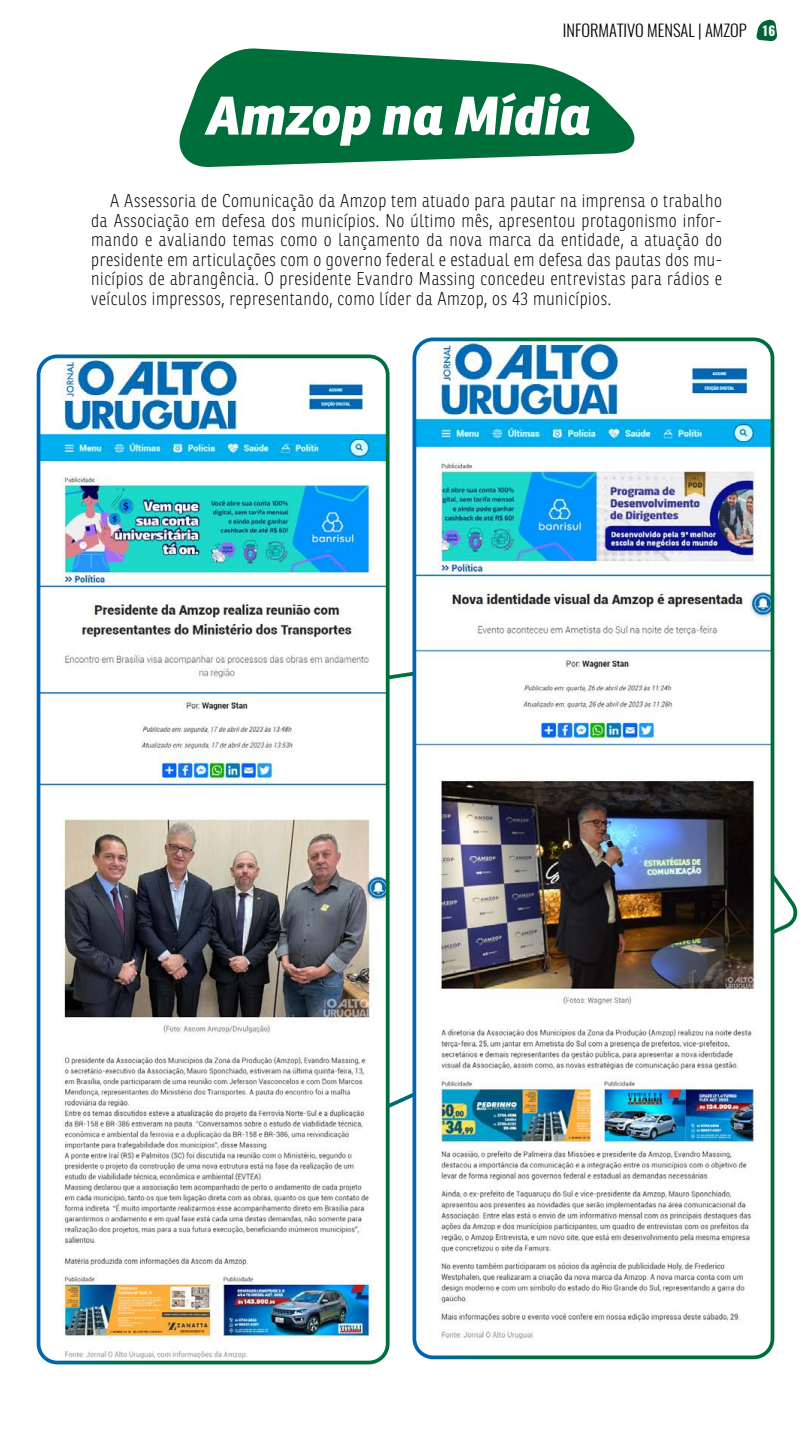
<style>
.page{position:relative;width:810px;height:1440px;background:#fff}
.page>*{position:absolute;margin:0;border:0;box-sizing:border-box;transform-origin:0 0}
.t1{font:italic 800 52.88px "Ronnia";color:#fff}
.t2{font:100 18px/19.5px "Ronnia Cond";letter-spacing:.03em;color:#000;text-align:justify}
.t3{font:300 16.5px "Oswald";color:#000}
.s1{font-weight:700;font-size:12.9px;color:#fff}
</style>
<div class="page">
<svg style="left:756px;top:19px;width:22px;height:22px"></svg>
<img style="left:40px;top:359px;width:345px;height:1004px">
<div style="left:37px;top:354px;width:353px;height:1010px;border:4px solid #fff;border-radius:19px"></div>
<img style="left:417px;top:339px;width:354px;height:1016px">
<div style="left:412px;top:338px;width:362px;height:1021px;border:4px solid #fff;border-radius:19px"></div>
<svg style="left:179px;top:48px;width:456px;height:119px;fill:#006e3a"></svg>
<p class="t3" style="left:563px;top:19px;width:214px">INFORMATIVO MENSAL | AMZOP <span class="s1">16</span></p>
<h1 class="t1" style="left:207px;top:82px;width:387px">Amzop na Mídia</h1>
<p class="t2" style="left:91px;top:191px;width:632px;text-indent:19px">A Assessoria de Comunicação da Amzop tem atuado para pautar na imprensa o trabalho da Associação em defesa dos municípios. No último mês, apresentou protagonismo infor&shy;mando e avaliando temas como o lançamento da nova marca da entidade, a atuação do presidente em articulações com o governo federal e estadual em defesa das pautas dos mu&shy;nicípios de abrangência. O presidente Evandro Massing concedeu entrevistas para rádios e veículos impressos, representando, como líder da Amzop, os 43 municípios.</p>
</div>
